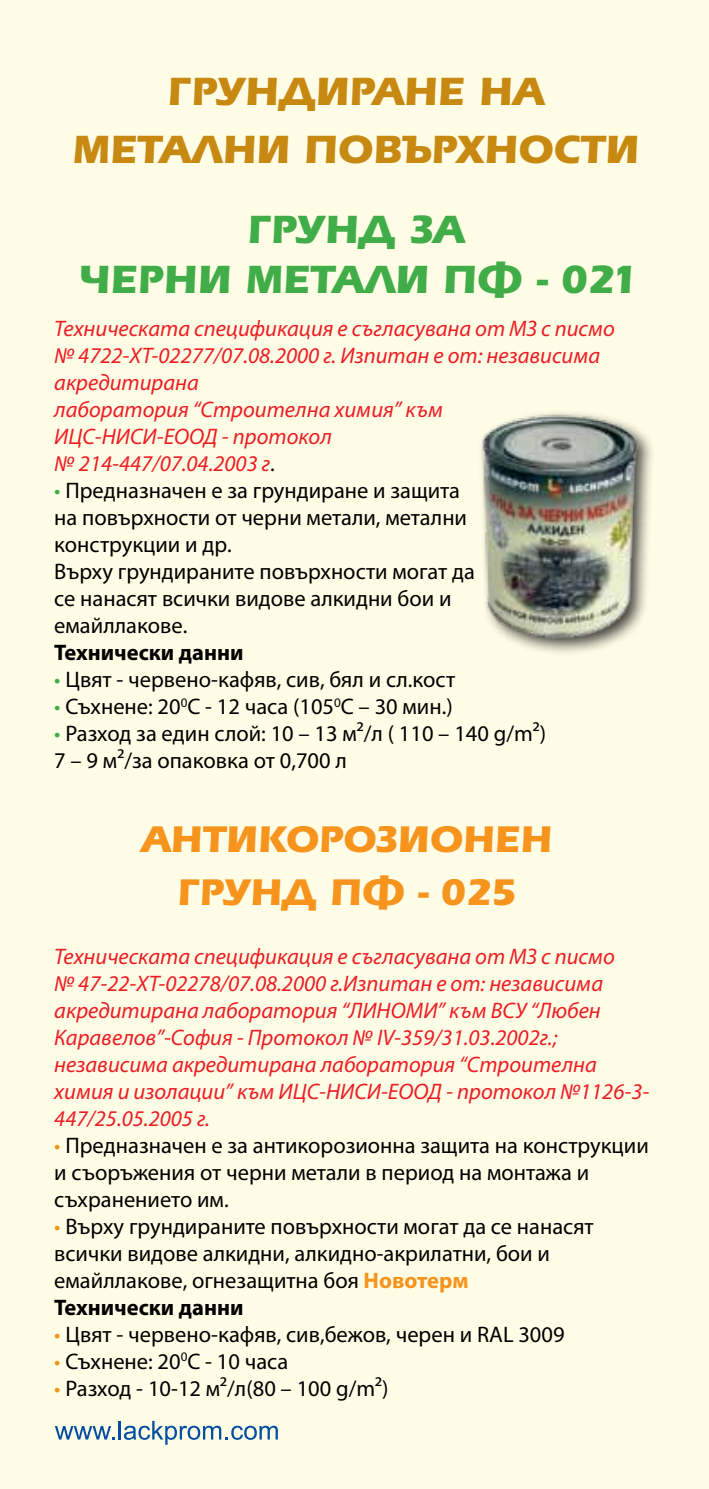
<style>
.page{position:relative;width:709px;height:1489px;background:#fff}
.page>*{position:absolute;margin:0;border:0;box-sizing:border-box;transform-origin:0 0}
.t1{font:42.5px "Erika BG Bold";color:#c88912}
.t2{font:42.5px "Erika BG Bold";color:#41ad49}
.t3{font:40px "Erika BG Bold";color:#f7941e}
.t4{font:22.5px/27px "Myriad Pro";color:#000}
.t5{font:italic 22.5px/27px "Myriad Pro";color:#ed1d24}
.t6{font:700 22.5px "Myriad Pro";color:#000}
.s1{font-style:normal;color:#000}
.s2{color:#41ad49}
.s3{color:#f7941e}
.s4{font-weight:700;color:#f7941e}
.s5{font-weight:700}
</style>
<div class="page">
<div style="left:0;top:0;width:709px;height:1488px;background:#fffde6"></div>
<svg style="left:55px;top:1420px;width:223px;height:24px"></svg>
<hr style="left:708px;top:0;width:1px;height:1488px;background:#fff200">
<div style="left:475px;top:407px;width:180px;height:248px;background:#000;opacity:.75"></div>
<img style="left:479px;top:411px;width:168px;height:236px">
<h1 class="t1" style="left:167px;top:70px;width:55px">Грундиране</h1>
<h1 class="t1" style="left:479px;top:70px;width:34px">на</h1>
<h1 class="t1" style="left:72px;top:127px;width:32px">метални</h1>
<h1 class="t1" style="left:304px;top:127px;width:32px">повърхности</h1>
<h1 class="t2" style="left:247px;top:208px;width:31px">грунд</h1>
<h1 class="t2" style="left:409px;top:208px;width:29px">за</h1>
<h1 class="t2" style="left:78px;top:258px;width:31px">черни</h1>
<h1 class="t2" style="left:245px;top:258px;width:32px">метали</h1>
<h1 class="t2" style="left:443px;top:258px;width:192px">ПФ - 021</h1>
<p class="t5" style="left:54px;top:315px;width:562px">Техническата спецификация е съгласувана от МЗ с писмо № 4722-ХТ-02277/07.08.2000 г. Изпитан е от: независима акредитирана<br>лаборатория “Строителна химия” към<br>ИЦС-НИСИ-ЕООД - протокол<br>№ 214-447/07.04.2003 г<span class="s1">.</span></p>
<p class="t4" style="left:54px;top:477px;width:422px"><span class="s2">•</span> Предназначен е за грундиране и защита на повърхности от черни метали, метални конструкции и др.<br>Върху грундираните повърхности могат да се нанасят всички видове алкидни бои и емайллакове.</p>
<p class="t6" style="left:54px;top:638px;width:191px">Технически данни</p>
<p class="t4" style="left:54px;top:666px;width:402px"><span class="s2">•</span> Цвят - червено-кафяв, сив, бял и сл.кост</p>
<p class="t4" style="left:54px;top:693px;width:400px"><span class="s2">•</span> Съхнене: 20<sup>0</sup>С - 12 часа (105<sup>0</sup>С – 30 мин.)</p>
<p class="t4" style="left:54px;top:720px;width:493px"><span class="s2">•</span> Разход за един слой: 10 – 13 м²/л ( 110 – 140 g/m²)<br>7 – 9 м²/за опаковка от 0,700 л</p>
<h2 class="t3" style="left:141px;top:818px;width:31px">антикорозионен</h2>
<h2 class="t3" style="left:177px;top:870px;width:29px">грунд</h2>
<h2 class="t3" style="left:330px;top:870px;width:188px">ПФ - 025</h2>
<p class="t5" style="left:54px;top:942px;width:596px">Техническата спецификация е съгласувана от МЗ с писмо<br>№ 47-22-ХТ-02278/07.08.2000 г.Изпитан е от: независима акредитирана лаборатория “ЛИНОМИ” към ВСУ “Любен Каравелов”-София - Протокол № IV-359/31.03.2002г.; независима акредитирана лаборатория “Строителна химия и изолации” към ИЦС-НИСИ-ЕООД - протокол №1126-3- 447/25.05.2005 г.</p>
<p class="t4" style="left:54px;top:1131px;width:596px"><span class="s3">•</span> Предназначен е за антикорозионна защита на конструкции и съоръжения от черни метали в период на монтажа и съхранението им.</p>
<p class="t4" style="left:54px;top:1212px;width:541px"><span class="s3">•</span> Върху грундираните повърхности могат да се нанасят всички видове алкидни, алкидно-акрилатни, бои и емайллакове, огнезащитна боя <span class="s4">Новотерм </span><span class="s5">Технически данни</span></p>
<p class="t4" style="left:54px;top:1320px;width:512px"><span class="s3">•</span> Цвят - червено-кафяв, сив,бежов, черен и RAL 3009</p>
<p class="t4" style="left:54px;top:1347px;width:235px"><span class="s3">•</span> Съхнене: 20<sup>0</sup>С - 10 часа</p>
<p class="t4" style="left:54px;top:1374px;width:336px"><span class="s3">•</span> Разход - 10-12 м²/л(80 – 100 g/m²)</p>
</div>
